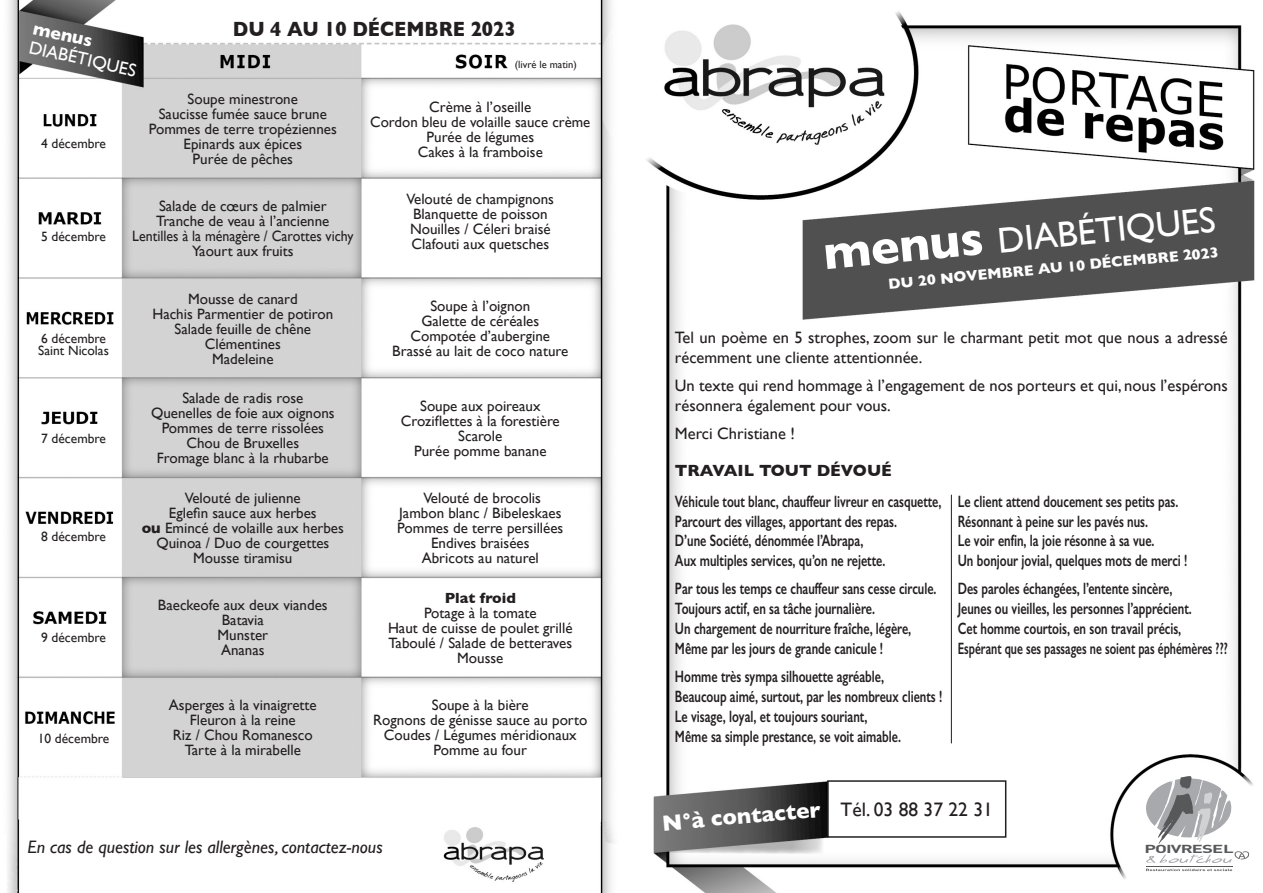
<style>
.page{position:relative;width:1263px;height:893px;background:#fff}
.page>*{position:absolute;margin:0;border:0;box-sizing:border-box;transform-origin:0 0}
.t1{font:36px "Gill Sans";color:#fff}
.t2{font:700 22.5px "Gill Sans";color:#fff}
.t3{font:700 21px "Gill Sans";color:#231f20;scale:.9 1}
.t4{font:19.5px "Gill Sans";color:#231f20}
.t5{font:italic 18px "Gill Sans";color:#231f20}
.t6{font:18px "Gill Sans";color:#fff}
.t7{font:700 18px "Gill Sans";color:#fff}
.t8{font:600 16.5px/19.8px "Gill Sans";color:#231f20;scale:.73 1}
.t9{font:16.5px/19.8px "Gill Sans";color:#231f20}
.t10{font:700 16.5px "Gill Sans";color:#231f20}
.t11{font:15px/15px "Gill Sans";color:#231f20;text-align:center}
.t12{font:700 15px "Gill Sans";color:#fff}
.t13{font:700 15px "Gill Sans";color:#231f20}
.t14{font:13.5px/12px "Gill Sans";color:#231f20}
.t15{font:700 11.55px "DIN";letter-spacing:-.05em;color:#57585a;scale:1.6 1}
.t16{font:10.5px "Gill Sans";color:#231f20}
.s1{font-weight:700}
.s2{font-weight:700;font-size:48px}
</style>
<div class="page">
<img style="left:7px;top:0;width:1248px;height:893px">
<svg style="left:1143px;top:772px;width:107px;height:108px"></svg>
<div style="left:827px;top:780px;width:179px;height:58px;border:2px solid #231f20"></div>
<hr style="left:951px;top:495px;width:1px;height:248px;background:#231f20">
<p class="t7" style="left:36px;top:17px;width:62px;rotate:13deg">menus</p>
<p class="t6" style="left:31px;top:39px;width:111px;rotate:13deg">DIABÉTIQUES</p>
<h3 class="t3" style="left:233px;top:16px;width:316px">DU 4 AU 10 DÉCEMBRE 2023</h3>
<p class="t16" style="left:515px;top:60px;width:63px">(livré le matin)</p>
<p class="t14" style="left:41px;top:138px;width:66px">4 décembre</p>
<p class="t14" style="left:41px;top:232px;width:66px">5 décembre</p>
<p class="t14" style="left:38px;top:334px;width:72px">6 décembre<br>Saint Nicolas</p>
<p class="t14" style="left:41px;top:434px;width:66px">7 décembre</p>
<p class="t14" style="left:41px;top:531px;width:66px">8 décembre</p>
<p class="t14" style="left:41px;top:632px;width:66px">9 décembre</p>
<p class="t14" style="left:38px;top:733px;width:73px">10 décembre</p>
<p class="t11" style="left:149px;top:93px;width:189px">Soupe minestrone<br>Saucisse fumée sauce brune<br>Pommes de terre tropéziennes<br>Epinards aux épices<br>Purée de pêches</p>
<p class="t11" style="left:370px;top:100px;width:222px">Crème à l’oseille<br>Cordon bleu de volaille sauce crème<br>Purée de légumes<br>Cakes à la framboise</p>
<p class="t11" style="left:132px;top:200px;width:223px">Salade de cœurs de palmier<br>Tranche de veau à l’ancienne<br>Lentilles à la ménagère / Carottes vichy<br>Yaourt aux fruits</p>
<p class="t11" style="left:407px;top:192px;width:149px;text-align:left">Velouté de champignons<br>Blanquette de poisson<br>Nouilles / Céleri braisé<br>Clafouti aux quetsches</p>
<p class="t11" style="left:152px;top:292px;width:182px">Mousse de canard<br>Hachis Parmentier de potiron<br>Salade feuille de chêne<br>Clémentines<br>Madeleine</p>
<p class="t11" style="left:392px;top:300px;width:177px">Soupe à l’oignon<br>Galette de céréales<br>Compotée d’aubergine<br>Brassé au lait de coco nature</p>
<p class="t11" style="left:151px;top:392px;width:185px">Salade de radis rose<br>Quenelles de foie aux oignons<br>Pommes de terre rissolées<br>Chou de Bruxelles<br>Fromage blanc à la rhubarbe</p>
<p class="t11" style="left:401px;top:399px;width:161px">Soupe aux poireaux<br>Croziflettes à la forestière<br>Scarole<br>Purée pomme banane</p>
<p class="t11" style="left:142px;top:491px;width:204px">Velouté de julienne<br>Eglefin sauce aux herbes<br><span class="s1">ou</span> Emincé de volaille aux herbes<br>Quinoa / Duo de courgettes<br>Mousse tiramisu</p>
<p class="t11" style="left:397px;top:492px;width:168px">Velouté de brocolis<br>Jambon blanc / Bibeleskaes<br>Pommes de terre persillées<br>Endives braisées<br>Abricots au naturel</p>
<p class="t11" style="left:158px;top:599px;width:171px">Baeckeofe aux deux viandes<br>Batavia<br>Munster<br>Ananas</p>
<p class="t13" style="left:445px;top:589px;width:73px">Plat froid</p>
<p class="t11" style="left:388px;top:606px;width:186px">Potage à la tomate<br>Haut de cuisse de poulet grillé<br>Taboulé / Salade de betteraves<br>Mousse</p>
<p class="t11" style="left:169px;top:698px;width:149px">Asperges à la vinaigrette<br>Fleuron à la reine<br>Riz / Chou Romanesco<br>Tarte à la mirabelle</p>
<p class="t11" style="left:373px;top:698px;width:216px">Soupe à la bière<br>Rognons de génisse sauce au porto<br>Coudes / Légumes méridionaux<br>Pomme au four</p>
<h1 class="t1" style="left:822px;top:245px;width:395px;rotate:-6deg"><span class="s2">menus</span> DIABÉTIQUES</h1>
<p class="t12" style="left:888px;top:276px;width:333px;rotate:-6deg">DU 20 NOVEMBRE AU 10 DÉCEMBRE 2023</p>
<p class="t9" style="left:675px;top:329px;width:554px">Tel un poème en 5 strophes, zoom sur le charmant petit mot que nous a adressé récemment une cliente attentionnée.</p>
<p class="t9" style="left:675px;top:377px;width:554px">Un texte qui rend hommage à l’engagement de nos porteurs et qui, nous l’espérons résonnera également pour vous.</p>
<p class="t9" style="left:675px;top:425px;width:122px">Merci Christiane !</p>
<p class="t10" style="left:675px;top:461px;width:218px">TRAVAIL TOUT DÉVOUÉ</p>
<p class="t8" style="left:675px;top:493px;width:367px">Véhicule tout blanc, chauffeur livreur en casquette, Parcourt des villages, apportant des repas.<br>D’une Société, dénommée l’Abrapa,<br>Aux multiples services, qu’on ne rejette.</p>
<p class="t8" style="left:675px;top:581px;width:360px">Par tous les temps ce chauffeur sans cesse circule.<br>Toujours actif, en sa tâche journalière.<br>Un chargement de nourriture fraîche, légère, Même par les jours de grande canicule !</p>
<p class="t8" style="left:675px;top:668px;width:368px">Homme très sympa silhouette agréable,<br>Beaucoup aimé, surtout, par les nombreux clients !<br>Le visage, loyal, et toujours souriant,<br>Même sa simple prestance, se voit aimable.</p>
<p class="t8" style="left:958px;top:493px;width:316px">Le client attend doucement ses petits pas.<br>Résonnant à peine sur les pavés nus.<br>Le voir enfin, la joie résonne à sa vue.<br>Un bonjour jovial, quelques mots de merci !</p>
<p class="t8" style="left:958px;top:581px;width:371px">Des paroles échangées, l’entente sincère,<br>Jeunes ou vieilles, les personnes l’apprécient.<br>Cet homme courtois, en son travail précis, Espérant que ses passages ne soient pas éphémères ???</p>
<h2 class="t2" style="left:661px;top:810px;width:161px;rotate:-5deg">N°à contacter</h2>
<h3 class="t4" style="left:841px;top:801px;width:154px">Tél. 03 88 37 22 31</h3>
<p class="t5" style="left:28px;top:839px;width:357px">En cas de question sur les allergènes, contactez-nous</p>
<p class="t15" style="left:1144px;top:842px;width:57px">POIVRESEL</p>
</div>
